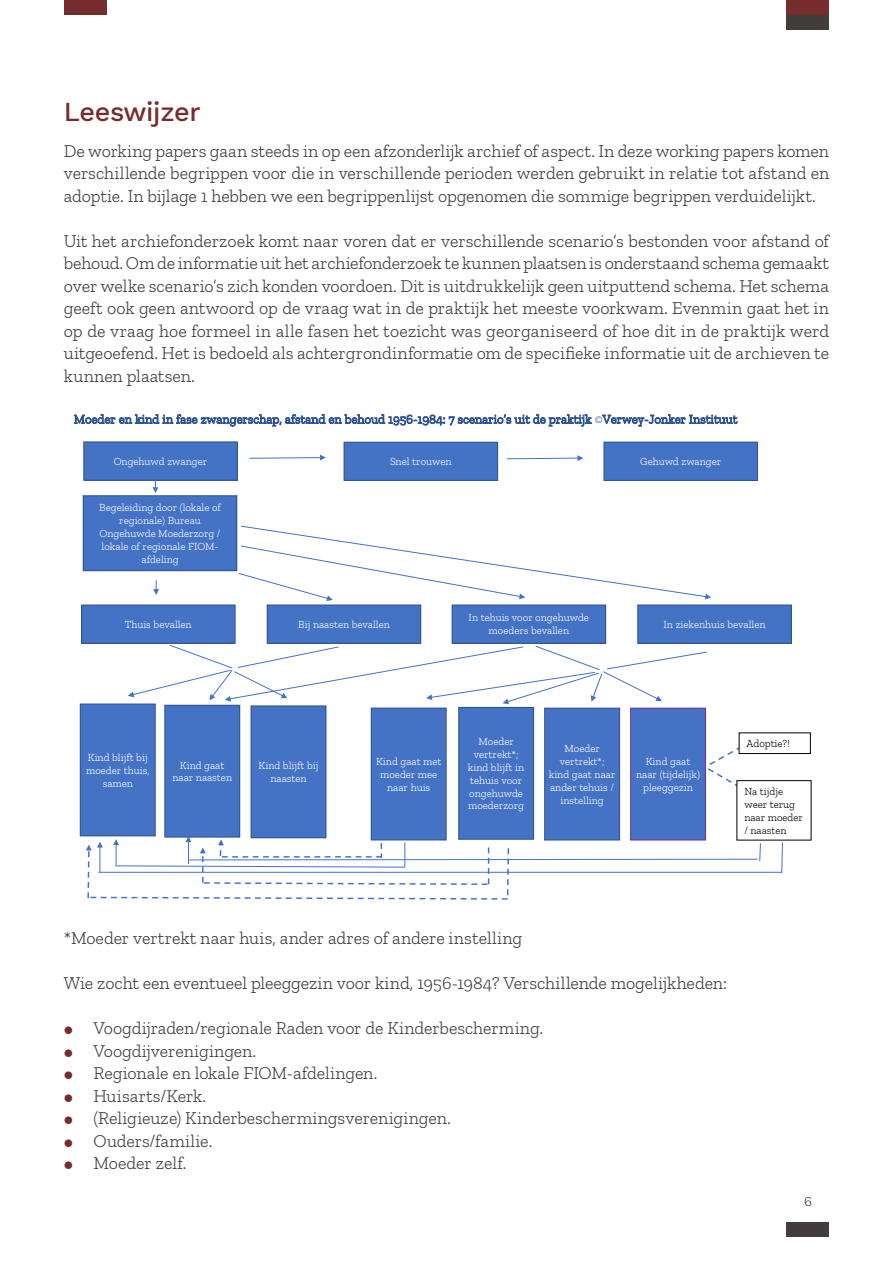
<style>
.page{position:relative;width:893px;height:1263px;background:#fff}
.page>*{position:absolute;margin:0;border:0;box-sizing:border-box;transform-origin:0 0}
._2e_onderverdeling{font:500 27px "Work Sans";letter-spacing:-.01em;color:#772d2e}
.Brood{font:300 18px/22.5px "Zilla Slab";letter-spacing:-.005em;color:#3d3b3e;text-align:justify}
.t1{font:300 18px "Zilla Slab";letter-spacing:-.005em;color:#423c3d}
.t2{font:300 13.5px "Work Sans";color:#231f20}
.t3{font:300 12.75px "Zilla Slab";letter-spacing:.005em;color:#2f5496}
.t4{font:300 10.8px/12.9px "Zilla Slab";color:#fff;text-align:center}
.t5{font:300 10.8px/12.9px "Zilla Slab";color:#000}
</style>
<div class="page">
<div style="left:84px;top:442px;width:153px;height:38px;background:#4472c4"></div>
<div style="left:83px;top:441px;width:155px;height:40px;border:1px solid #2f528f"></div>
<div style="left:344px;top:442px;width:154px;height:38px;background:#4472c4"></div>
<div style="left:344px;top:442px;width:154px;height:39px;border:1px solid #2f528f"></div>
<div style="left:604px;top:442px;width:153px;height:38px;background:#4472c4"></div>
<div style="left:603px;top:442px;width:155px;height:39px;border:1px solid #2f528f"></div>
<div style="left:83px;top:496px;width:154px;height:75px;background:#4472c4"></div>
<div style="left:83px;top:495px;width:154px;height:76px;border:1px solid #2f528f"></div>
<div style="left:82px;top:605px;width:153px;height:38px;background:#4472c4"></div>
<div style="left:81px;top:604px;width:155px;height:40px;border:1px solid #2f528f"></div>
<div style="left:267px;top:605px;width:154px;height:38px;background:#4472c4"></div>
<div style="left:267px;top:604px;width:154px;height:40px;border:1px solid #2f528f"></div>
<div style="left:452px;top:605px;width:154px;height:38px;background:#4472c4"></div>
<div style="left:452px;top:604px;width:154px;height:40px;border:1px solid #2f528f"></div>
<div style="left:638px;top:605px;width:153px;height:38px;background:#4472c4"></div>
<div style="left:637px;top:604px;width:155px;height:40px;border:1px solid #2f528f"></div>
<div style="left:80px;top:704px;width:75px;height:132px;background:#4472c4"></div>
<div style="left:80px;top:703px;width:76px;height:133px;border:1px solid #2f528f"></div>
<div style="left:165px;top:705px;width:75px;height:132px;background:#4472c4"></div>
<div style="left:164px;top:705px;width:76px;height:133px;border:1px solid #2f528f"></div>
<div style="left:251px;top:706px;width:75px;height:132px;background:#4472c4"></div>
<div style="left:251px;top:705px;width:75px;height:133px;border:1px solid #2f528f"></div>
<div style="left:371px;top:708px;width:75px;height:132px;background:#4472c4"></div>
<div style="left:371px;top:708px;width:76px;height:132px;border:1px solid #2f528f"></div>
<div style="left:459px;top:707px;width:75px;height:132px;background:#4472c4"></div>
<div style="left:458px;top:707px;width:76px;height:133px;border:1px solid #2f528f"></div>
<div style="left:545px;top:708px;width:75px;height:132px;background:#4472c4"></div>
<div style="left:544px;top:708px;width:76px;height:132px;border:1px solid #2f528f"></div>
<div style="left:631px;top:708px;width:74px;height:132px;background:#4472c4"></div>
<div style="left:630px;top:708px;width:76px;height:132px;border:1px solid #7030a0"></div>
<svg style="left:507px;top:455px;width:76px;height:6px"></svg>
<svg style="left:249px;top:455px;width:77px;height:5px"></svg>
<svg style="left:153px;top:479px;width:5px;height:14px"></svg>
<svg style="left:153px;top:580px;width:6px;height:15px"></svg>
<svg style="left:238px;top:526px;width:473px;height:75px"></svg>
<svg style="left:706px;top:745px;width:37px;height:44px"></svg>
<div style="left:739px;top:733px;width:71px;height:20px;background:#fff"></div>
<div style="left:739px;top:732px;width:72px;height:22px;border:1px solid #000"></div>
<div style="left:737px;top:781px;width:74px;height:59px;background:#fff"></div>
<div style="left:736px;top:780px;width:75px;height:60px;border:1px solid #000"></div>
<svg style="left:781px;top:842px;width:2px;height:32px"></svg>
<hr style="left:98px;top:872px;width:684px;height:1px;background:#4472c4">
<svg style="left:128px;top:644px;width:579px;height:60px"></svg>
<svg style="left:86px;top:836px;width:675px;height:64px"></svg>
<div style="left:787px;top:1222px;width:42px;height:15px;background:#423c3d"></div>
<div style="left:64px;top:0;width:42px;height:15px;background:#772d2e"></div>
<div style="left:787px;top:0;width:42px;height:15px;background:#772d2e"></div>
<div style="left:787px;top:15px;width:42px;height:15px;background:#423c3d"></div>
<p class="_2e_onderverdeling" style="left:64px;top:91px;width:138px">Leeswijzer</p>
<p class="Brood" style="left:64px;top:140px;width:767px">De working papers gaan steeds in op een afzonderlijk archief of aspect. In deze working papers komen verschillende begrippen voor die in verschillende perioden werden gebruikt in relatie tot afstand en adoptie. In bijlage 1 hebben we een begrippenlijst opgenomen die sommige begrippen verduidelijkt.</p>
<p class="Brood" style="left:64px;top:230px;width:767px">Uit het archiefonderzoek komt naar voren dat er verschillende scenario’s bestonden voor afstand of behoud. Om de informatie uit het archiefonderzoek te kunnen plaatsen is onderstaand schema gemaakt over welke scenario’s zich konden voordoen. Dit is uitdrukkelijk geen uitputtend schema. Het schema geeft ook geen antwoord op de vraag wat in de praktijk het meeste voorkwam. Evenmin gaat het in op de vraag hoe formeel in alle fasen het toezicht was georganiseerd of hoe dit in de praktijk werd uitgeoefend. Het is bedoeld als achtergrondinformatie om de specifieke informatie uit de archieven te kunnen plaatsen.</p>
<p class="t3" style="left:74px;top:412px;width:665px">Moeder en kind in fase zwangerschap, afstand en behoud 1956-1984: 7 scenario’s uit de praktijk ©Verwey-Jonker Instituut</p>
<p class="t4" style="left:114px;top:455px;width:95px">Ongehuwd zwanger</p>
<p class="t4" style="left:390px;top:455px;width:63px">Snel trouwen</p>
<p class="t4" style="left:640px;top:455px;width:83px">Gehuwd zwanger</p>
<p class="t4" style="left:99px;top:501px;width:123px">Begeleiding door (lokale of regionale) Bureau<br>Ongehuwde Moederzorg / lokale of regionale FIOM&shy;afdeling</p>
<p class="t4" style="left:125px;top:618px;width:68px">Thuis bevallen</p>
<p class="t4" style="left:298px;top:618px;width:93px">Bij naasten bevallen</p>
<p class="t4" style="left:469px;top:611px;width:122px">In tehuis voor ongehuwde moeders bevallen</p>
<p class="t4" style="left:664px;top:618px;width:104px">In ziekenhuis bevallen</p>
<p class="t4" style="left:86px;top:751px;width:65px">Kind blijft bij moeder thuis, samen</p>
<p class="t4" style="left:172px;top:758px;width:61px">Kind gaat naar naasten</p>
<p class="t4" style="left:259px;top:759px;width:61px">Kind blijft bij naasten</p>
<p class="t4" style="left:376px;top:755px;width:67px">Kind gaat met moeder mee naar huis</p>
<p class="t4" style="left:468px;top:735px;width:58px">Moeder vertrekt*; kind blijft in tehuis voor ongehuwde moederzorg</p>
<p class="t4" style="left:549px;top:742px;width:68px">Moeder vertrekt*; kind gaat naar ander tehuis / instelling</p>
<p class="t4" style="left:636px;top:755px;width:65px">Kind gaat naar (tijdelijk) pleeggezin</p>
<p class="t5" style="left:746px;top:737px;width:45px">Adoptie?!</p>
<p class="t5" style="left:744px;top:785px;width:60px">Na tijdje weer terug naar moeder / naasten</p>
<p class="Brood" style="left:64px;top:927px;width:460px">*Moeder vertrekt naar huis, ander adres of andere instelling</p>
<p class="Brood" style="left:64px;top:972px;width:665px">Wie zocht een eventueel pleeggezin voor kind, 1956-1984? Verschillende mogelijkheden:</p>
<p class="t1" style="left:94px;top:1018px;width:451px">Voogdijraden/regionale Raden voor de Kinderbescherming.</p>
<p class="t1" style="left:94px;top:1041px;width:164px">Voogdijverenigingen.</p>
<p class="t1" style="left:94px;top:1063px;width:285px">Regionale en lokale FIOM-afdelingen.</p>
<p class="t1" style="left:94px;top:1086px;width:114px">Huisarts/Kerk.</p>
<p class="t1" style="left:94px;top:1108px;width:359px">(Religieuze) Kinderbeschermingsverenigingen.</p>
<p class="t1" style="left:94px;top:1131px;width:120px">Ouders/familie.</p>
<p class="t1" style="left:94px;top:1153px;width:95px">Moeder zelf.</p>
<p class="t2" style="left:804px;top:1191px;width:9px">6</p>
</div>
